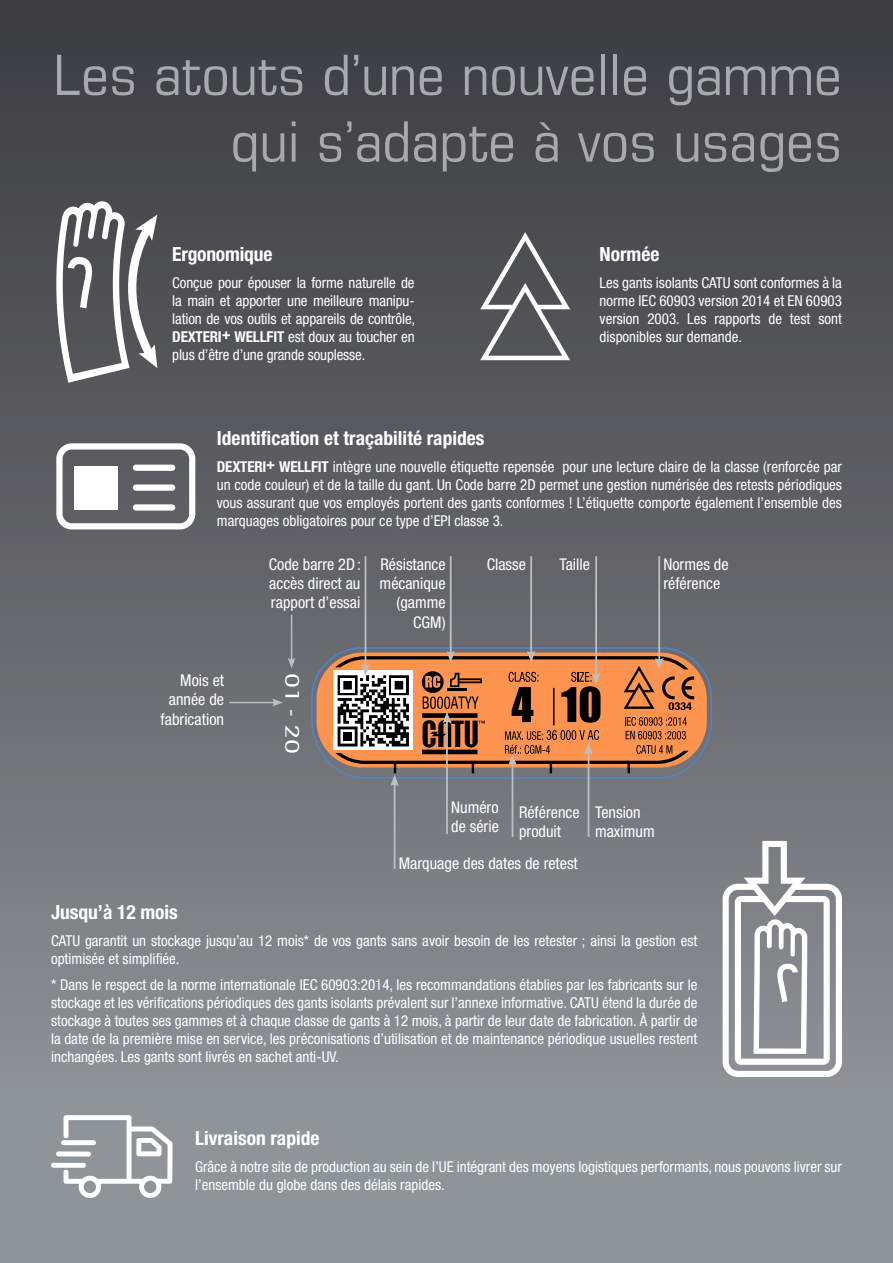
<style>
.page{position:relative;width:893px;height:1263px;background:#fff}
.page>*{position:absolute;margin:0;border:0;box-sizing:border-box;transform-origin:0 0}
.t1{font:condensed 55.5px/66.6px "Eurostile";color:#a7a9ac;text-align:right;scale:1.09 1}
.t2{font:700 condensed 19.5px "Helvetica Neue";color:#fff}
.t3{font:300 condensed 18px "Futura";color:#fff;scale:2.01 1}
.t4{font:condensed 16.2px/19.5px "Helvetica Neue";color:#fff}
.t5{font:condensed 15px/18px "Helvetica Neue";color:#fff;text-align:justify}
.s1{font-weight:700}
</style>
<div class="page">
<div style="left:0;top:0;width:893px;height:1263px;background:linear-gradient(to bottom,#3a3a3f,#979ca0)"></div>
<svg style="left:723px;top:841px;width:119px;height:236px"></svg>
<svg style="left:56px;top:201px;width:101px;height:182px"></svg>
<svg style="left:480px;top:232px;width:90px;height:128px"></svg>
<div style="left:61px;top:1140px;width:35px;height:5px;background:#fff;border-radius:2px"></div>
<div style="left:56px;top:1151px;width:35px;height:5px;background:#fff;border-radius:2px"></div>
<svg style="left:64px;top:1115px;width:109px;height:83px"></svg>
<div style="left:51px;top:1163px;width:35px;height:5px;background:#fff;border-radius:2px"></div>
<svg style="left:56px;top:443px;width:139px;height:86px"></svg>
<div style="left:133px;top:484px;width:42px;height:7px;background:#fff;border-radius:3px"></div>
<div style="left:133px;top:504px;width:42px;height:7px;background:#fff;border-radius:3px"></div>
<div style="left:133px;top:465px;width:42px;height:6px;background:#fff;border-radius:3px"></div>
<div style="left:74px;top:466px;width:44px;height:44px;background:#fff"></div>
<svg style="left:310px;top:646px;width:403px;height:133px;background:#6a727f"></svg>
<div style="left:317px;top:653px;width:390px;height:114px;background:#ff9350;border-radius:46px"></div>
<hr style="left:450px;top:556px;width:2px;height:98px;background:#bcbec0">
<hr style="left:365px;top:556px;width:1px;height:111px;background:#bcbec0">
<hr style="left:530px;top:556px;width:2px;height:98px;background:#bcbec0">
<hr style="left:512px;top:762px;width:1px;height:75px;background:#bcbec0">
<hr style="left:588px;top:751px;width:1px;height:86px;background:#bcbec0">
<hr style="left:446px;top:720px;width:2px;height:114px;background:#bcbec0">
<hr style="left:394px;top:783px;width:1px;height:86px;background:#bcbec0">
<hr style="left:595px;top:556px;width:2px;height:120px;background:#bcbec0">
<hr style="left:658px;top:556px;width:2px;height:105px;background:#bcbec0">
<svg style="left:333px;top:651px;width:361px;height:135px"></svg>
<hr style="left:291px;top:615px;width:1px;height:45px;background:#bcbec0">
<svg style="left:288px;top:658px;width:7px;height:10px"></svg>
<hr style="left:229px;top:702px;width:46px;height:1px;background:#bcbec0">
<svg style="left:272px;top:699px;width:11px;height:7px"></svg>
<h1 class="t1" style="left:53px;top:41px;width:725px">Les atouts d’une nouvelle gamme qui s’adapte à vos usages</h1>
<h2 class="t2" style="left:172px;top:242px;width:102px">Ergonomique</h2>
<p class="t5" style="left:172px;top:273px;width:244px">Conçue pour épouser la forme naturelle de la main et apporter une meilleure manipu&shy;lation de vos outils et appareils de contrôle, <span class="s1">DEXTERI</span><sup>+</sup> <span class="s1">WELLFIT</span> est doux au toucher en plus d’être d’une grande souplesse.</p>
<h2 class="t2" style="left:600px;top:242px;width:61px">Normée</h2>
<p class="t5" style="left:600px;top:273px;width:244px">Les gants isolants CATU sont conformes à la norme IEC 60903 version 2014 et EN 60903 version 2003. Les rapports de test sont disponibles sur demande.</p>
<h2 class="t2" style="left:217px;top:426px;width:269px">Identification et traçabilité rapides</h2>
<p class="t5" style="left:217px;top:457px;width:627px"><span class="s1">DEXTERI</span><sup>+</sup> <span class="s1">WELLFIT</span> intègre une nouvelle étiquette repensée pour une lecture claire de la classe (renforcée par un code couleur) et de la taille du gant. Un Code barre 2D permet une gestion numérisée des retests périodiques vous assurant que vos employés portent des gants conformes ! L’étiquette comporte également l’ensemble des marquages obligatoires pour ce type d’EPI classe 3.</p>
<p class="t4" style="left:380px;top:554px;width:67px;text-align:right">Résistance mécanique (gamme<br>CGM)</p>
<p class="t4" style="left:269px;top:554px;width:94px;text-align:justify">Code barre 2D: accès direct au rapport d’essai</p>
<p class="t4" style="left:487px;top:554px;width:41px">Classe</p>
<p class="t4" style="left:559px;top:554px;width:32px">Taille</p>
<p class="t4" style="left:663px;top:554px;width:67px">Normes de référence</p>
<p class="t4" style="left:161px;top:670px;width:65px;text-align:right">Mois et année de fabrication</p>
<p class="t3" style="left:303px;top:673px;width:42px;rotate:90deg">01 - 20</p>
<p class="t4" style="left:451px;top:797px;width:49px">Numéro de série</p>
<p class="t4" style="left:399px;top:853px;width:180px">Marquage des dates de retest</p>
<p class="t4" style="left:519px;top:802px;width:62px">Référence produit</p>
<p class="t4" style="left:595px;top:802px;width:61px">Tension maximum</p>
<h2 class="t2" style="left:51px;top:900px;width:128px">Jusqu’à 12 mois</h2>
<p class="t5" style="left:51px;top:931px;width:648px">CATU garantit un stockage jusqu’au 12 mois* de vos gants sans avoir besoin de les retester ; ainsi la gestion est optimisée et simplifiée.</p>
<p class="t5" style="left:51px;top:976px;width:648px">* Dans le respect de la norme internationale IEC 60903:2014, les recommandations établies par les fabricants sur le stockage et les vérifications périodiques des gants isolants prévalent sur l’annexe informative. CATU étend la durée de stockage à toutes ses gammes et à chaque classe de gants à 12 mois, à partir de leur date de fabrication. À partir de la date de la première mise en service, les préconisations d’utilisation et de maintenance périodique usuelles restent inchangées. Les gants sont livrés en sachet anti-UV.</p>
<h2 class="t2" style="left:195px;top:1126px;width:126px">Livraison rapide</h2>
<p class="t5" style="left:195px;top:1157px;width:648px">Grâce à notre site de production au sein de l’UE intégrant des moyens logistiques performants, nous pouvons livrer sur l’ensemble du globe dans des délais rapides.</p>
</div>
